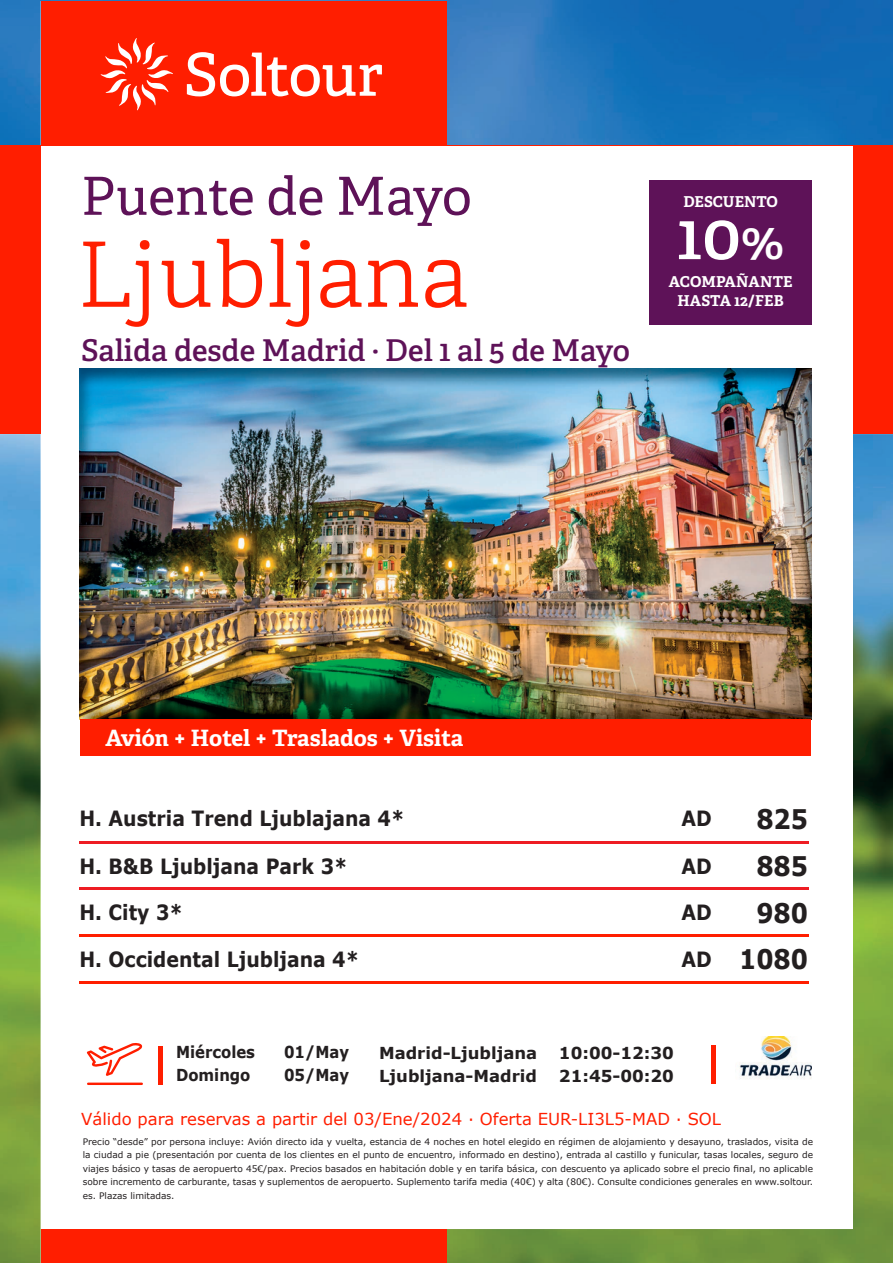
<style>
.page{position:relative;width:893px;height:1263px;background:#fff}
.page>*{position:absolute;margin:0;border:0;box-sizing:border-box;transform-origin:0 0}
.t1{font:300 90px "Adelle";color:#ff1e00}
.t2{font:600 66.15px "Adelle";color:#fff}
.t3{font:52.5px "Adelle";color:#5e1258}
.t4{font:600 30px "Adelle";color:#5e1258}
.t5{font:700 27px "Verdana";color:#231f20;scale:.9 1}
.t6{font:700 22.5px "Adelle";color:#fff}
.t7{font:700 21px "Verdana";color:#231f20;scale:.9 1}
.t8{font:16.5px "Verdana";color:#ff1e00}
.t9{font:700 16.5px/22.5px "Verdana";color:#231f20}
.t10{font:700 16.5px "Verdana";color:#231f20;scale:.9 1}
.t11{font:700 15px/19.5px "Adelle";color:#fff;text-align:center}
.t12{font:9px/13.5px "Verdana";color:#231f20;text-align:justify}
.s1{font-size:49.95px}
.s2{font-size:21px}
</style>
<div class="page">
<img style="left:0;top:0;width:893px;height:1263px">
<div style="left:0;top:145px;width:893px;height:289px;background:#ff1e00"></div>
<div style="left:41px;top:1px;width:406px;height:1262px;background:#ff1e00"></div>
<svg style="left:100px;top:38px;width:282px;height:73px"></svg>
<div style="left:41px;top:146px;width:811px;height:1083px;background:#fff"></div>
<img style="left:79px;top:369px;width:733px;height:351px">
<div style="left:80px;top:720px;width:731px;height:36px;background:#ff1e00"></div>
<svg style="left:87px;top:1043px;width:56px;height:42px"></svg>
<div style="left:649px;top:180px;width:163px;height:145px;background:#5e1258"></div>
<div style="left:158px;top:1047px;width:5px;height:38px;background:#ff1e00"></div>
<div style="left:711px;top:1046px;width:5px;height:38px;background:#ff1e00"></div>
<hr style="left:79px;top:935px;width:468px;height:2px;background:#ff1e00">
<hr style="left:547px;top:935px;width:165px;height:2px;background:#ff1e00">
<hr style="left:712px;top:935px;width:96px;height:2px;background:#ff1e00">
<hr style="left:79px;top:981px;width:468px;height:3px;background:#ff1e00">
<hr style="left:547px;top:981px;width:165px;height:3px;background:#ff1e00">
<hr style="left:712px;top:981px;width:96px;height:3px;background:#ff1e00">
<hr style="left:79px;top:841px;width:468px;height:2px;background:#ee1d23">
<hr style="left:547px;top:841px;width:165px;height:2px;background:#ee1d23">
<hr style="left:712px;top:841px;width:96px;height:2px;background:#ee1d23">
<hr style="left:79px;top:888px;width:468px;height:2px;background:#ee1d23">
<hr style="left:547px;top:888px;width:165px;height:2px;background:#ee1d23">
<hr style="left:712px;top:888px;width:96px;height:2px;background:#ee1d23">
<img style="left:739px;top:1037px;width:73px;height:42px">
<h3 class="t3" style="left:81px;top:164px;width:392px">Puente de Mayo</h3>
<h1 class="t1" style="left:77px;top:220px;width:393px">Ljubljana</h1>
<h3 class="t4" style="left:81px;top:331px;width:550px">Salida desde Madrid · Del 1 al 5 de Mayo</h3>
<h3 class="t11" style="left:683px;top:192px;width:96px">DESCUENTO</h3>
<h2 class="t2" style="left:677px;top:194px;width:109px">10<span class="s1">%</span></h2>
<h3 class="t11" style="left:669px;top:272px;width:125px">ACOMPAÑANTE<br>HASTA 12/FEB</h3>
<h3 class="t6" style="left:105px;top:724px;width:359px">Avión + Hotel + Traslados + Visita</h3>
<h3 class="t7" style="left:79px;top:804px;width:363px">H. Austria Trend Ljublajana 4*</h3>
<h3 class="t7" style="left:681px;top:804px;width:35px">AD</h3>
<h3 class="t5" style="left:756px;top:800px;width:59px">825</h3>
<h3 class="t7" style="left:79px;top:851px;width:299px">H. B&amp;B Ljubljana Park 3*</h3>
<h3 class="t7" style="left:681px;top:851px;width:35px">AD</h3>
<h3 class="t5" style="left:756px;top:847px;width:59px">885</h3>
<h3 class="t7" style="left:79px;top:898px;width:117px">H. City 3*</h3>
<h3 class="t7" style="left:681px;top:898px;width:35px">AD</h3>
<h3 class="t5" style="left:756px;top:894px;width:59px">980</h3>
<h3 class="t7" style="left:79px;top:945px;width:312px">H. Occidental Ljubljana 4*</h3>
<h3 class="t5" style="left:681px;top:940px;width:142px"><span class="s2">AD</span> 1080</h3>
<h3 class="t10" style="left:176px;top:1041px;width:89px">Miércoles</h3>
<h3 class="t10" style="left:284px;top:1041px;width:74px">01/May</h3>
<h3 class="t10" style="left:176px;top:1063px;width:84px">Domingo</h3>
<h3 class="t10" style="left:284px;top:1063px;width:74px">05/May</h3>
<h3 class="t9" style="left:379px;top:1042px;width:160px">Madrid-Ljubljana<br>Ljubljana-Madrid</h3>
<h3 class="t9" style="left:559px;top:1042px;width:117px">10:00-12:30<br>21:45-00:20</h3>
<h3 class="t8" style="left:81px;top:1108px;width:641px">Válido para reservas a partir del 03/Ene/2024 · Oferta EUR-LI3L5-MAD · SOL</h3>
<p class="t12" style="left:83px;top:1134px;width:732px">Precio “desde” por persona incluye: Avión directo ida y vuelta, estancia de 4 noches en hotel elegido en régimen de alojamiento y desayuno, traslados, visita de la ciudad a pie (presentación por cuenta de los clientes en el punto de encuentro, informado en destino), entrada al castillo y funicular, tasas locales, seguro de viajes básico y tasas de aeropuerto 45€/pax. Precios basados en habitación doble y en tarifa básica, con descuento ya aplicado sobre el precio final, no aplicable sobre incremento de carburante, tasas y suplementos de aeropuerto. Suplemento tarifa media (40€) y alta (80€). Consulte condiciones generales en www.soltour. es. Plazas limitadas.</p>
</div>
